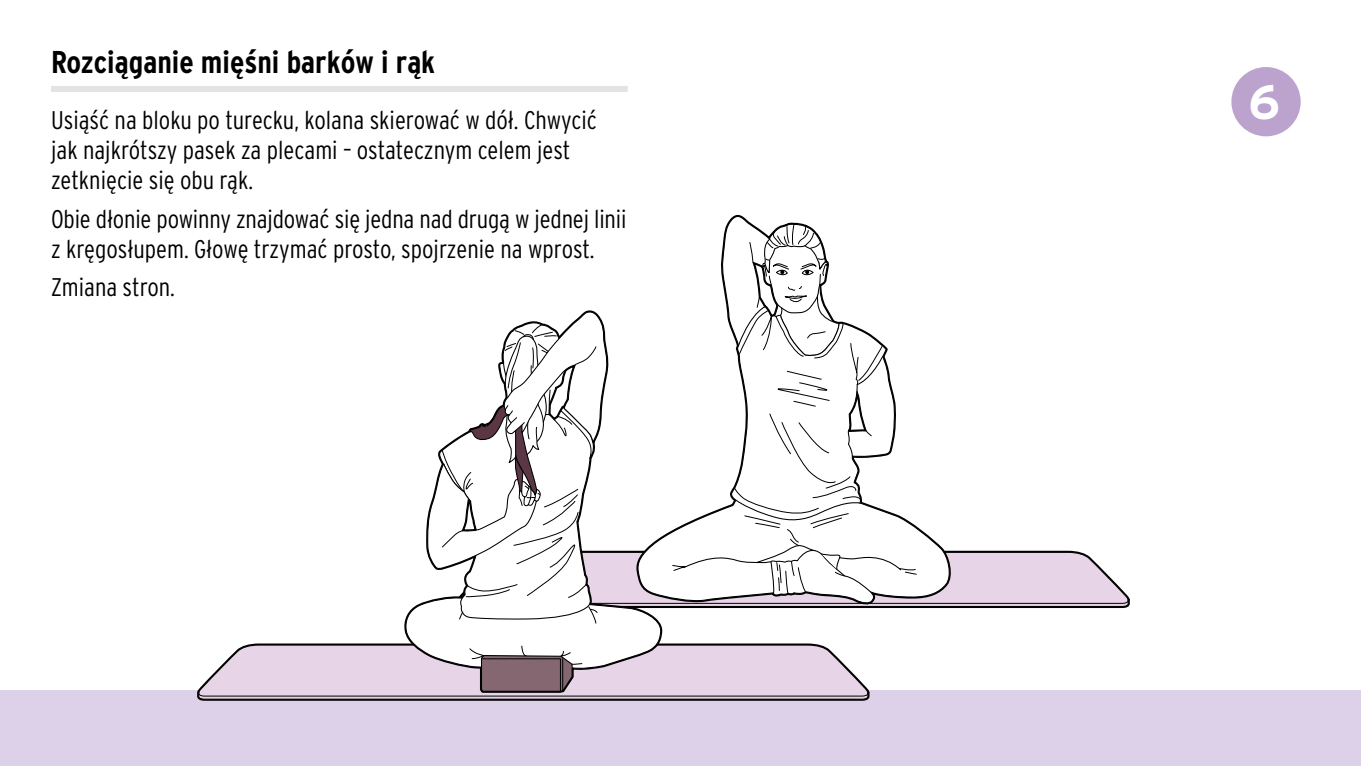
<style>
.page{position:relative;width:1361px;height:766px;background:#fff}
.page>*{position:absolute;margin:0;border:0;box-sizing:border-box;transform-origin:0 0}
.ID_M01_KREIS_SCHWARZ{font:700 48px "Interstate OT";color:#fff}
.id_headline_Übung_li{font:700 condensed 31.5px "Interstate OT";color:#000}
.ID_FLIESSTEXT{font:300 condensed 25.5px/30px "Interstate OT";color:#000}
</style>
<div class="page">
<div style="left:0;top:690px;width:1361px;height:75px;background:#ddd1e9"></div>
<div style="left:51px;top:86px;width:577px;height:6px;background:#e3e3e3"></div>
<div style="left:1230px;top:66px;width:71px;height:71px;background:#bca3ce;border-radius:50%"></div>
<div style="left:1230px;top:65px;width:72px;height:73px;border:2px solid #fff;border-radius:50%"></div>
<svg style="left:197px;top:215px;width:933px;height:485px"></svg>
<p class="id_headline_Übung_li" style="left:51px;top:43px;width:386px">Rozciąganie mięśni barków i rąk</p>
<p class="ID_FLIESSTEXT" style="left:51px;top:105px;width:547px">Usiąść na bloku po turecku, kolana skierować w dół. Chwycić jak najkrótszy pasek za plecami – ostatecznym celem jest zetknięcie się obu rąk.</p>
<p class="ID_FLIESSTEXT" style="left:51px;top:204px;width:577px">Obie dłonie powinny znajdować się jedna nad drugą w jednej linii z kręgosłupem. Głowę trzymać prosto, spojrzenie na wprost.</p>
<p class="ID_FLIESSTEXT" style="left:51px;top:272px;width:125px">Zmiana stron.</p>
<p class="ID_M01_KREIS_SCHWARZ" style="left:1248px;top:72px;width:33px">6</p>
</div>
